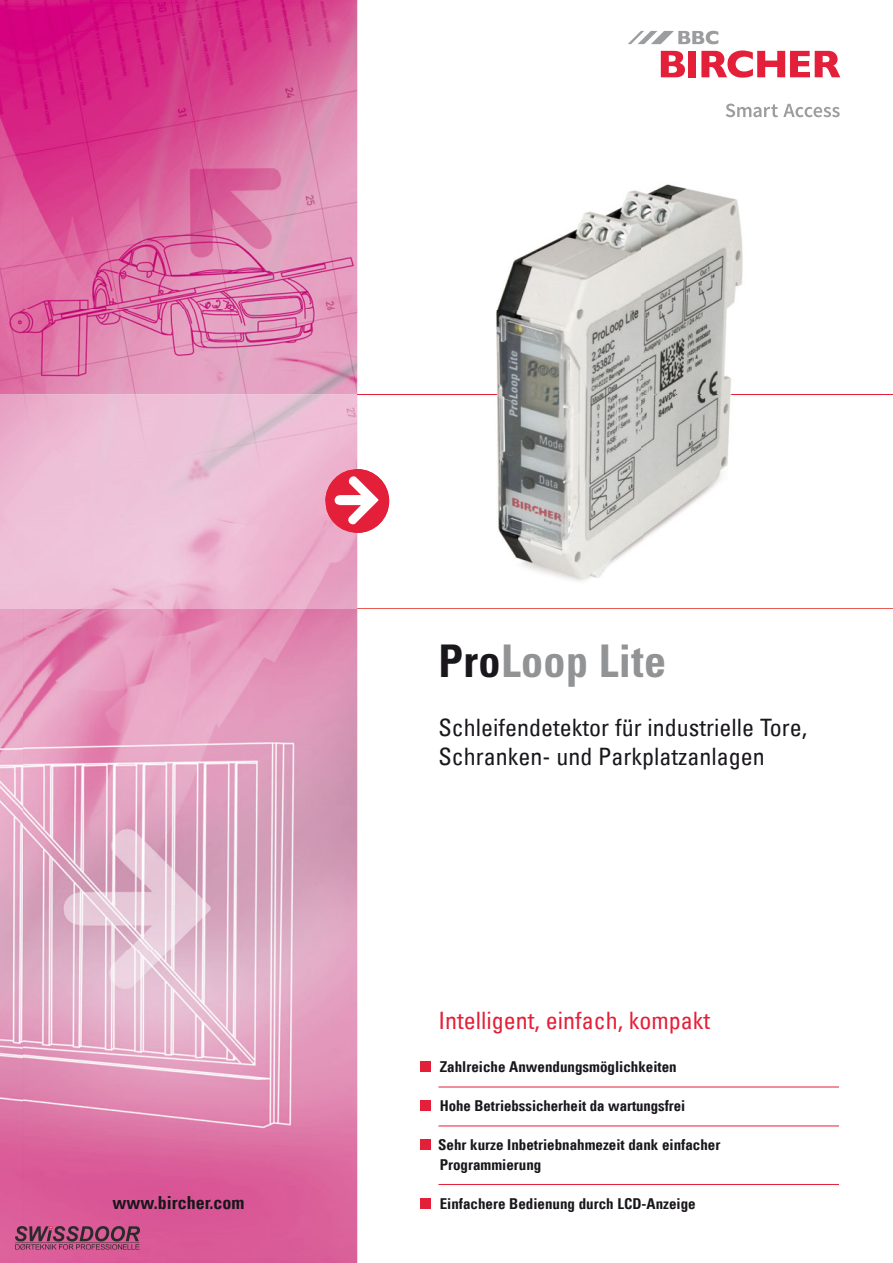
<style>
.page{position:relative;width:893px;height:1263px;background:#fff}
.page>*{position:absolute;margin:0;border:0;box-sizing:border-box;transform-origin:0 0}
.t1{font:700 condensed 45px "Univers";letter-spacing:.01em;color:#929395}
.t2{font:condensed 24px/28.8px "Univers Com 57";color:#1a171c}
.t3{font:condensed 24px "Univers Com 57";color:#e41f39}
.t4{font:18px "Univers Com 67 Bold Cond";color:#1a171c}
.t5{font:15px/19.5px "Univers Com 67 Bold Cond";color:#1a171c}
.s1{color:#1a171c}
</style>
<div class="page">
<img style="left:23px;top:0;width:334px;height:394px">
<img style="left:310px;top:609px;width:47px;height:654px">
<img style="left:23px;top:609px;width:287px;height:654px">
<img style="left:0;top:0;width:23px;height:1263px">
<hr style="left:357px;top:394px;width:536px;height:1px;background:#e41f39">
<hr style="left:357px;top:609px;width:536px;height:1px;background:#e95c56">
<svg style="left:325px;top:469px;width:64px;height:64px"></svg>
<svg style="left:661px;top:51px;width:24px;height:26px"></svg>
<div style="left:688px;top:51px;width:8px;height:26px;background:#e41f39"></div>
<svg style="left:701px;top:50px;width:139px;height:28px"></svg>
<svg style="left:628px;top:31px;width:90px;height:13px"></svg>
<svg style="left:726px;top:104px;width:114px;height:13px"></svg>
<div style="left:420px;top:1062px;width:11px;height:10px;background:#e41f39"></div>
<div style="left:420px;top:1101px;width:11px;height:10px;background:#e41f39"></div>
<div style="left:420px;top:1140px;width:11px;height:10px;background:#e41f39"></div>
<div style="left:420px;top:1198px;width:11px;height:11px;background:#e41f39"></div>
<hr style="left:438px;top:1087px;width:401px;height:1px;background:#e41f39">
<hr style="left:438px;top:1126px;width:401px;height:1px;background:#e41f39">
<hr style="left:438px;top:1184px;width:401px;height:1px;background:#e41f39">
<img style="left:496px;top:184px;width:247px;height:397px">
<img style="left:496px;top:394px;width:247px;height:1px">
<img style="left:16px;top:1226px;width:123px;height:26px">
<p class="t4" style="left:113px;top:1196px;width:134px">www.bircher.com</p>
<h1 class="t1" style="left:438px;top:644px;width:229px"><span class="s1">Pro</span>Loop Lite</h1>
<h2 class="t2" style="left:438px;top:716px;width:370px">Schleifendetektor für industrielle Tore,<br>Schranken- und Parkplatzanlagen</h2>
<h2 class="t3" style="left:438px;top:1011px;width:273px">Intelligent, einfach, kompakt</h2>
<p class="t5" style="left:440px;top:1059px;width:239px">Zahlreiche Anwendungsmöglichkeiten</p>
<p class="t5" style="left:440px;top:1098px;width:247px">Hohe Betriebssicherheit da wartungsfrei</p>
<p class="t5" style="left:438px;top:1137px;width:284px">Sehr kurze Inbetriebnahmezeit dank einfacher<br>Programmierung</p>
<p class="t5" style="left:440px;top:1195px;width:257px">Einfachere Bedienung durch LCD-Anzeige</p>
</div>
